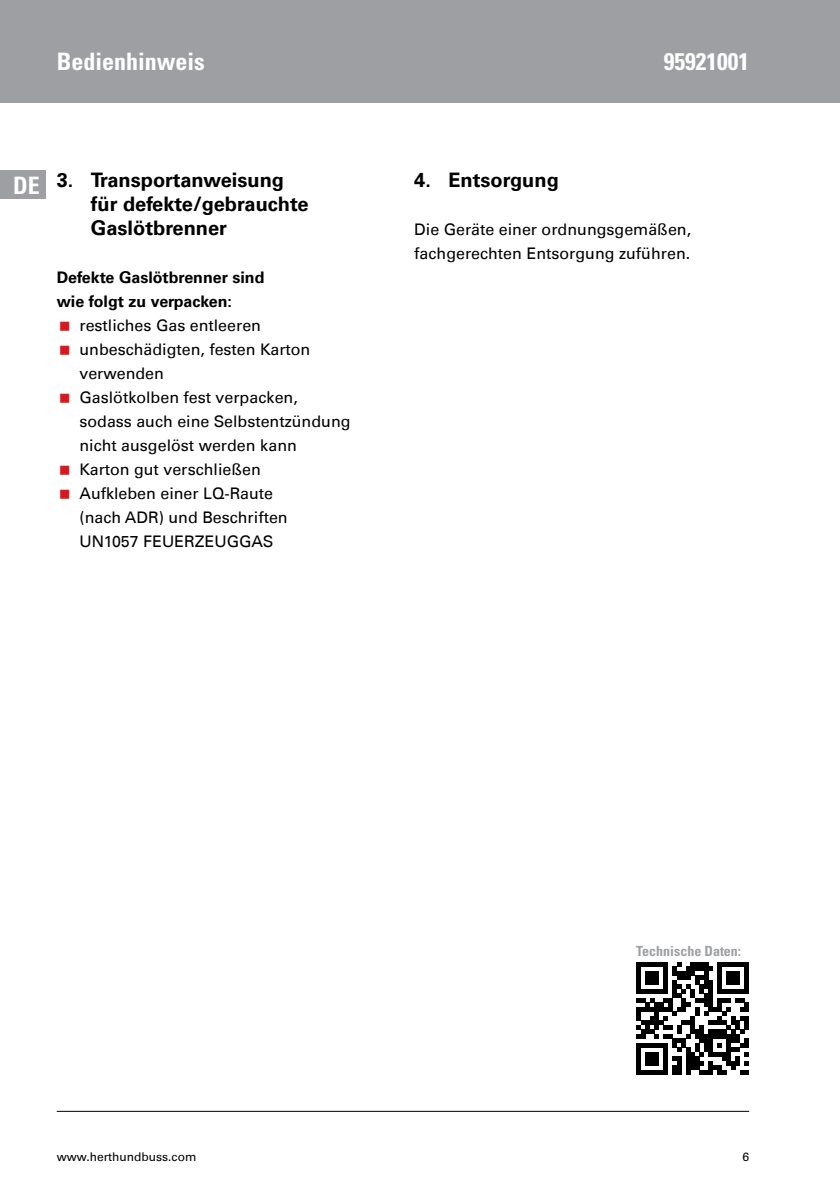
<style>
.page{position:relative;width:840px;height:1191px;background:#fff}
.page>*{position:absolute;margin:0;border:0;box-sizing:border-box;transform-origin:0 0}
.t1{font:700 condensed 24px "Univers";color:#fff}
.t2{font:700 20px/24px "Univers Com 65";color:#000}
.t3{font:16px/24px "Univers Com 55 Roman";color:#000}
.t4{font:700 16px/24px "Univers Com 65";color:#000}
.t5{font:700 condensed 14px "Univers";color:#9d9fa2}
.t6{font:12px "Univers Com 55 Roman";color:#000}
.s1{font-family:"Univers";font-stretch:condensed;font-size:24px;color:#fff}
</style>
<div class="page">
<div style="left:0;top:0;width:839px;height:102px;background:#9d9fa2"></div>
<hr style="left:57px;top:1111px;width:691px;height:1px;background:#000">
<div style="left:0;top:170px;width:45px;height:28px;background:#9d9fa2"></div>
<svg style="left:636px;top:962px;width:112px;height:112px"></svg>
<h1 class="t1" style="left:57px;top:47px;width:150px">Bedienhinweis</h1>
<h1 class="t1" style="left:663px;top:47px;width:87px">95921001</h1>
<p class="t2" style="left:91px;top:167px;width:219px;text-indent:-78px"><span class="s1">DE</span> 3. Transportanweisung für defekte/gebrauchte<br>Gaslötbrenner</p>
<p class="t4" style="left:57px;top:265px;width:209px">Defekte Gaslötbrenner sind wie folgt zu verpacken:</p>
<p class="t3" style="left:79px;top:313px;width:272px">restliches Gas entleeren unbeschädigten, festen Karton verwenden<br>Gaslötkolben fest verpacken, sodass auch eine Selbstentzündung nicht ausgelöst werden kann<br>Karton gut verschließen<br>Aufkleben einer LQ-Raute<br>(nach ADR) und Beschriften<br>UN1057 FEUERZEUGGAS</p>
<p class="t2" style="left:414px;top:167px;width:146px">4. Entsorgung</p>
<p class="t3" style="left:414px;top:217px;width:278px">Die Geräte einer ordnungsgemäßen, fachgerechten Entsorgung zuführen.</p>
<p class="t5" style="left:636px;top:942px;width:106px">Technische Daten:</p>
<p class="t6" style="left:57px;top:1149px;width:141px">www.herthundbuss.com</p>
<p class="t6" style="left:742px;top:1149px;width:8px">6</p>
</div>
